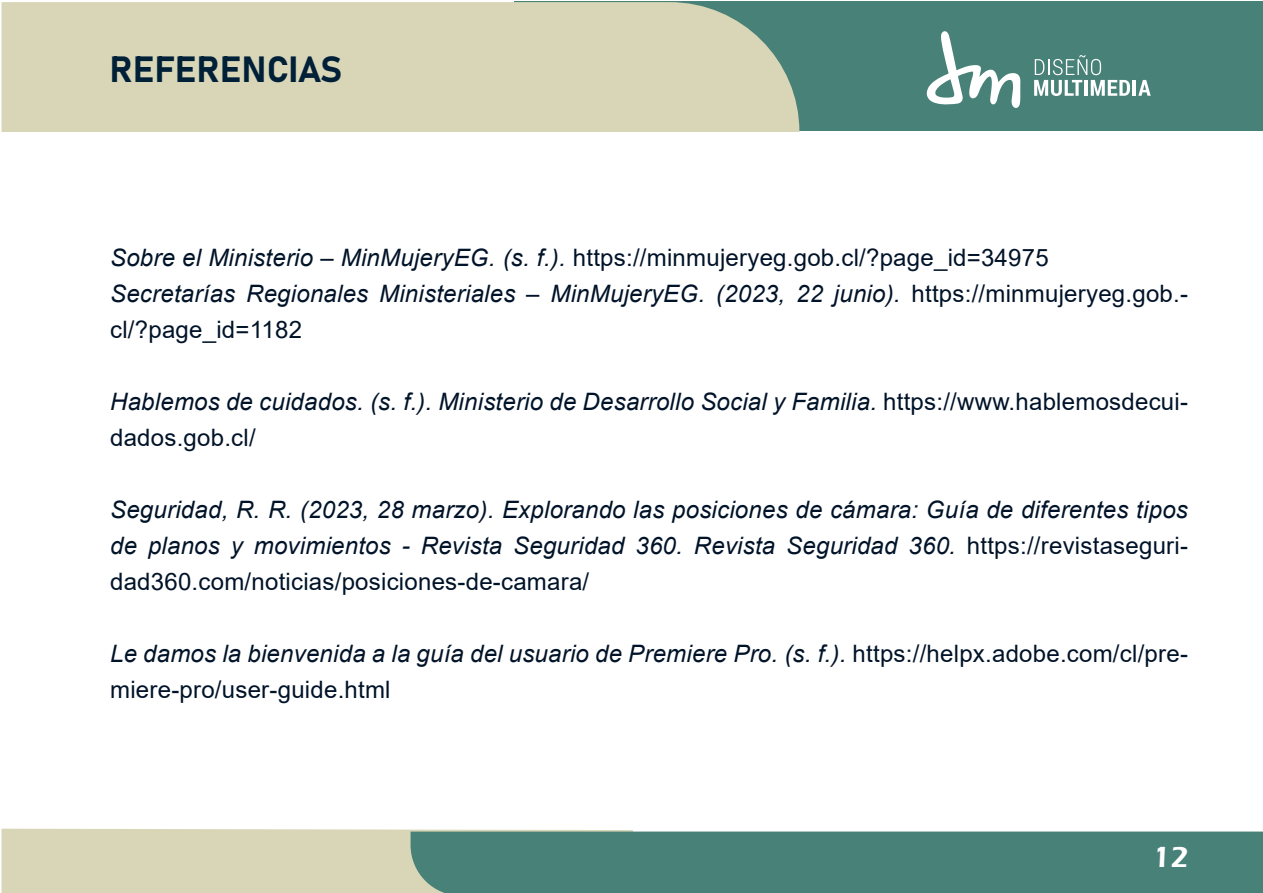
<style>
.page{position:relative;width:1263px;height:893px;background:#fff}
.page>*{position:absolute;margin:0;border:0;box-sizing:border-box;transform-origin:0 0}
.t1{font:36px "Bahnschrift";color:#002038}
.t2{font:600 30px "Eras ITC";color:#fff}
.t3{font:italic 24px/36px "Arial";letter-spacing:.01em;color:#001328}
.s1{font-style:normal}
</style>
<div class="page">
<div style="left:514px;top:1px;width:749px;height:130px;background:#488178"></div>
<svg style="left:927px;top:31px;width:93px;height:77px"></svg>
<svg style="left:1034px;top:55px;width:96px;height:41px"></svg>
<hr style="left:1133px;top:80px;width:3px;height:16px;background:#fff">
<svg style="left:1138px;top:80px;width:13px;height:16px"></svg>
<div style="left:2px;top:2px;width:797px;height:130px;background:#d9d6b8"></div>
<div style="left:2px;top:829px;width:631px;height:64px;background:#d9d6b8"></div>
<div style="left:410px;top:831px;width:853px;height:62px;background:#488178"></div>
<h1 class="t1" style="left:109px;top:42px;width:234px">REFERENCIAS</h1>
<p class="t3" style="left:110px;top:239px;width:1079px">Sobre el Ministerio – MinMujeryEG. (s. f.). <span class="s1">https://minmujeryeg.gob.cl/?page_id=34975<br></span>Secretarías Regionales Ministeriales – MinMujeryEG. (2023, 22 junio). <span class="s1">https://minmujeryeg.gob.- cl/?page_id=1182</span></p>
<p class="t3" style="left:110px;top:383px;width:1079px">Hablemos de cuidados. (s. f.). Ministerio de Desarrollo Social y Familia. <span class="s1">https://www.hablemosdecui&shy;dados.gob.cl/</span></p>
<p class="t3" style="left:110px;top:491px;width:1079px;text-align:justify">Seguridad, R. R. (2023, 28 marzo). Explorando las posiciones de cámara: Guía de diferentes tipos de planos y movimientos - Revista Seguridad 360. Revista Seguridad 360. <span class="s1">https://revistaseguri&shy;dad360.com/noticias/posiciones-de-camara/</span></p>
<p class="t3" style="left:110px;top:635px;width:1079px">Le damos la bienvenida a la guía del usuario de Premiere Pro. (s. f.). <span class="s1">https://helpx.adobe.com/cl/pre&shy;miere-pro/user-guide.html</span></p>
<p class="t2" style="left:1152px;top:840px;width:38px">12</p>
</div>
